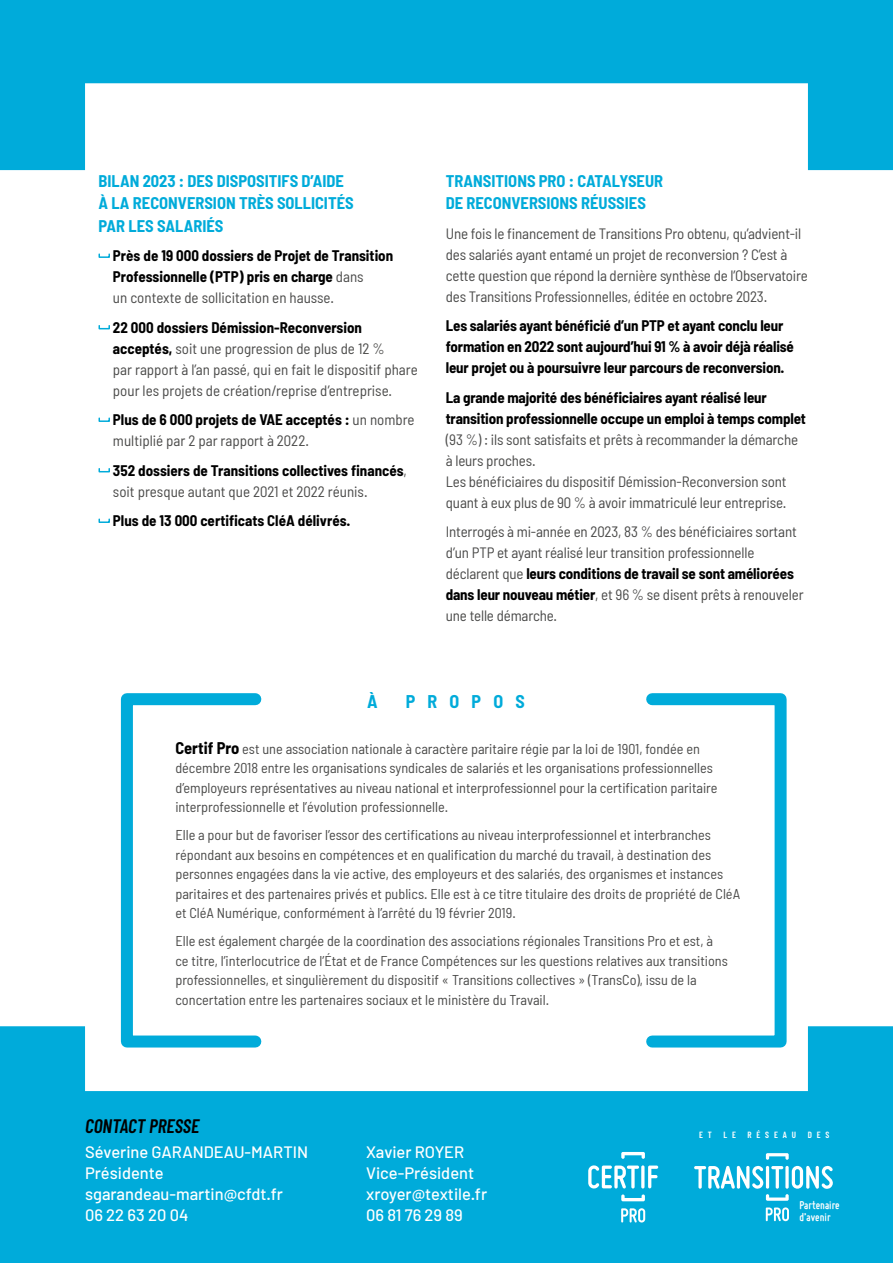
<style>
.page{position:relative;width:893px;height:1263px;background:#fff}
.page>*{position:absolute;margin:0;border:0;box-sizing:border-box;transform-origin:0 0}
.t1{font:italic 600 19.5px "Barlow Condensed";color:#000}
.t2{font:700 semi-condensed 18px "Barlow";letter-spacing:.68em;color:#00abda}
.t3{font:700 semi-condensed 16.5px/22.5px "Barlow";color:#00abda}
.t4{font:500 16.5px/21px "Barlow";color:#fff}
.t5{font:semi-condensed 15px/21px "Barlow";letter-spacing:-.01em;color:#4a4a49}
.t6{font:700 semi-condensed 15px/21px "Barlow";letter-spacing:-.01em;color:#000}
.t7{font:semi-condensed 14.25px/19.5px "Barlow";color:#4a4a49}
.t8{font:700 12.15px/11.4px "Miso";color:#fff}
.t9{font:600 9px "Barlow Condensed";letter-spacing:.54em;color:#fff}
.s1{font-weight:400;color:#4a4a49}
.s2{font-weight:700;color:#000}
.s3{font-weight:700;font-size:16.5px;color:#000}
</style>
<div class="page">
<svg style="left:0;top:0;width:893px;height:170px;fill:#00abda"></svg>
<svg style="left:0;top:1026px;width:893px;height:237px;fill:#00abda"></svg>
<div style="left:99px;top:253px;width:11px;height:5px;border:2px solid #00abda"></div>
<div style="left:99px;top:325px;width:11px;height:4px;border:2px solid #00abda"></div>
<div style="left:99px;top:417px;width:11px;height:5px;border:2px solid #00abda"></div>
<div style="left:99px;top:468px;width:11px;height:4px;border:2px solid #00abda"></div>
<div style="left:99px;top:518px;width:11px;height:5px;border:2px solid #00abda"></div>
<div style="left:121px;top:693px;width:140px;height:354px;border:12px solid #00abda"></div>
<div style="left:646px;top:693px;width:141px;height:354px;border:12px solid #00abda"></div>
<svg style="left:621px;top:1208px;width:24px;height:14px"></svg>
<svg style="left:621px;top:1152px;width:24px;height:7px"></svg>
<svg style="left:588px;top:1165px;width:70px;height:36px"></svg>
<svg style="left:766px;top:1207px;width:23px;height:14px"></svg>
<svg style="left:766px;top:1153px;width:23px;height:7px"></svg>
<svg style="left:694px;top:1166px;width:139px;height:35px"></svg>
<p class="t3" style="left:99px;top:169px;width:257px">BILAN 2023 : DES DISPOSITIFS D’AIDE<br>À LA RECONVERSION TRÈS SOLLICITÉS<br>PAR LES SALARIÉS</p>
<p class="t6" style="left:113px;top:245px;width:282px">Près de 19 000 dossiers de Projet de Transition<br>Professionnelle (PTP) pris en charge <span class="s1">dans<br>un contexte de sollicitation en hausse.</span></p>
<p class="t5" style="left:113px;top:316px;width:306px"><span class="s2">22 000 dossiers Démission-Reconversion acceptés,</span> soit une progression de plus de 12 %<br>par rapport à l’an passé, qui en fait le dispositif phare pour les projets de création/reprise d’entreprise.</p>
<p class="t5" style="left:113px;top:409px;width:303px"><span class="s2">Plus de 6 000 projets de VAE acceptés :</span> un nombre multiplié par 2 par rapport à 2022.</p>
<p class="t6" style="left:113px;top:459px;width:295px">352 dossiers de Transitions collectives financés<span class="s1">, soit presque autant que 2021 et 2022 réunis.</span></p>
<p class="t6" style="left:113px;top:510px;width:239px">Plus de 13 000 certificats CléA délivrés.</p>
<p class="t3" style="left:446px;top:169px;width:219px">TRANSITIONS PRO : CATALYSEUR<br>DE RECONVERSIONS RÉUSSIES</p>
<p class="t5" style="left:446px;top:222px;width:364px">Une fois le financement de Transitions Pro obtenu, qu’advient-il des salariés ayant entamé un projet de reconversion ? C’est à cette question que répond la dernière synthèse de l’Observatoire des Transitions Professionnelles, éditée en octobre 2023.</p>
<p class="t6" style="left:446px;top:315px;width:350px">Les salariés ayant bénéficié d’un PTP et ayant conclu leur formation en 2022 sont aujourd’hui 91 % à avoir déjà réalisé leur projet ou à poursuivre leur parcours de reconversion.</p>
<p class="t6" style="left:446px;top:386px;width:362px">La grande majorité des bénéficiaires ayant réalisé leur transition professionnelle occupe un emploi à temps complet</p>
<p class="t5" style="left:446px;top:428px;width:354px">(93 %) : ils sont satisfaits et prêts à recommander la démarche à leurs proches.<br>Les bénéficiaires du dispositif Démission-Reconversion sont quant à eux plus de 90 % à avoir immatriculé leur entreprise.</p>
<p class="t5" style="left:446px;top:521px;width:359px">Interrogés à mi-année en 2023, 83 % des bénéficiaires sortant d’un PTP et ayant réalisé leur transition professionnelle déclarent que <span class="s2">leurs conditions de travail se sont améliorées dans leur nouveau métier</span>, et 96 % se disent prêts à renouveler une telle démarche.</p>
<p class="t2" style="left:367px;top:691px;width:12px">À</p>
<p class="t2" style="left:406px;top:691px;width:121px">PROPOS</p>
<p class="t7" style="left:175px;top:738px;width:544px"><span class="s3">Certif Pro</span> est une association nationale à caractère paritaire régie par la loi de 1901, fondée en décembre 2018 entre les organisations syndicales de salariés et les organisations professionnelles d’employeurs représentatives au niveau national et interprofessionnel pour la certification paritaire interprofessionnelle et l’évolution professionnelle.</p>
<p class="t7" style="left:175px;top:825px;width:566px">Elle a pour but de favoriser l’essor des certifications au niveau interprofessionnel et interbranches répondant aux besoins en compétences et en qualification du marché du travail, à destination des personnes engagées dans la vie active, des employeurs et des salariés, des organismes et instances paritaires et des partenaires privés et publics. Elle est à ce titre titulaire des droits de propriété de CléA et CléA Numérique, conformément à l’arrêté du 19 février 2019.</p>
<p class="t7" style="left:175px;top:931px;width:554px">Elle est également chargée de la coordination des associations régionales Transitions Pro et est, à ce titre, l’interlocutrice de l’État et de France Compétences sur les questions relatives aux transitions professionnelles, et singulièrement du dispositif « Transitions collectives » (TransCo), issu de la concertation entre les partenaires sociaux et le ministère du Travail.</p>
<h1 class="t1" style="left:85px;top:1112px;width:116px">CONTACT PRESSE</h1>
<p class="t4" style="left:85px;top:1141px;width:225px">Séverine GARANDEAU-MARTIN<br>Présidente sgarandeau-martin@cfdt.fr<br>06 22 63 20 04</p>
<p class="t4" style="left:366px;top:1141px;width:122px">Xavier ROYER<br>Vice-Président xroyer@textile.fr<br>06 81 76 29 89</p>
<p class="t9" style="left:699px;top:1128px;width:14px">E T</p>
<p class="t9" style="left:723px;top:1128px;width:14px">L E</p>
<p class="t9" style="left:747px;top:1128px;width:50px">RÉSEAU</p>
<p class="t9" style="left:808px;top:1128px;width:23px">DES</p>
<p class="t8" style="left:799px;top:1200px;width:42px">Partenaire d’avenir</p>
</div>
